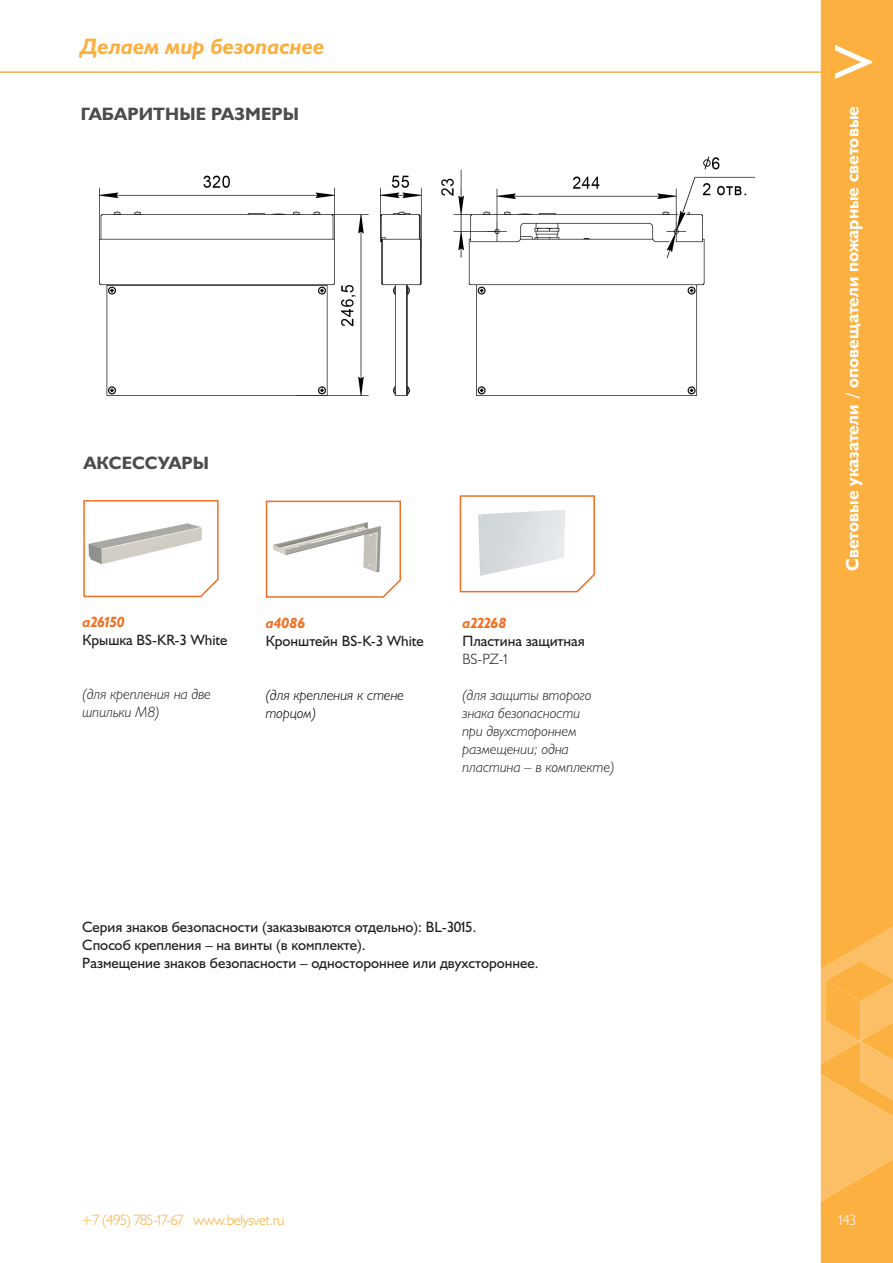
<style>
.page{position:relative;width:893px;height:1263px;background:#fff}
.page>*{position:absolute;margin:0;border:0;box-sizing:border-box;transform-origin:0 0}
.t1{font:54px "Humanist 521 BT";color:#fff}
.t2{font:italic 700 22.5px "Humanist 521 BT";color:#fbb03f}
.t3{font:700 18px "Humanist 521 BT";color:#fff}
.podzag1{font:700 18px "Humanist 521 BT";letter-spacing:.01em;color:#4b4c4d}
.text{font:15px "Humanist 521 BT";color:#231f20}
.text-2{font:italic 300 15px/18px "Humanist 521 BT";color:#231f20}
.t4{font:300 15px "Humanist 521 BT";letter-spacing:-.03em;color:#fbb03f}
.art_text{font:italic 300 15px/18px "Humanist 521 BT";color:#000}
.art_text-2{font:italic 700 15px "Humanist 521 BT";letter-spacing:-.03em;color:#f36e21}
.text-3{font:300 15px "Humanist 521 BT";color:#231f20}
.t5{font:300 15px "Humanist 521 BT";color:#fff}
</style>
<div class="page">
<div style="left:821px;top:0;width:72px;height:914px;background:#fbb03f"></div>
<svg style="left:821px;top:914px;width:72px;height:349px;background:#fbb751"></svg>
<hr style="left:0;top:71px;width:893px;height:2px;background:#fbb03f">
<svg style="left:83px;top:500px;width:136px;height:98px"></svg>
<svg style="left:265px;top:500px;width:136px;height:98px"></svg>
<svg style="left:459px;top:495px;width:136px;height:98px"></svg>
<img style="left:99px;top:156px;width:657px;height:239px">
<img style="left:88px;top:505px;width:116px;height:84px">
<img style="left:466px;top:499px;width:112px;height:86px">
<h2 class="t2" style="left:81px;top:32px;width:245px">Делаем мир безопаснее</h2>
<p class="podzag1" style="left:81px;top:103px;width:220px">ГАБАРИТНЫЕ РАЗМЕРЫ</p>
<p class="podzag1" style="left:83px;top:451px;width:127px">АКСЕССУАРЫ</p>
<p class="art_text-2" style="left:82px;top:613px;width:44px">a26150</p>
<p class="text" style="left:82px;top:631px;width:147px">Крышка BS-KR-3 White</p>
<p class="text-2" style="left:82px;top:685px;width:130px">(для крепления на две шпильки M8)</p>
<p class="art_text-2" style="left:266px;top:613px;width:41px">a4086</p>
<p class="text" style="left:266px;top:631px;width:160px">Кронштейн BS-K-3 White</p>
<p class="art_text" style="left:266px;top:686px;width:140px">(для крепления к стене торцом)</p>
<p class="art_text-2" style="left:462px;top:613px;width:46px">a22268</p>
<p class="text" style="left:462px;top:631px;width:124px">Пластина защитная</p>
<p class="text-3" style="left:462px;top:649px;width:49px">BS-PZ-1</p>
<p class="text-2" style="left:462px;top:686px;width:154px">(для защиты второго знака безопасности<br>при двухстороннем размещении; одна пластина – в комплекте)</p>
<p class="text" style="left:82px;top:918px;width:396px">Серия знаков безопасности (заказываются отдельно): BL-3015.</p>
<p class="text" style="left:82px;top:936px;width:285px">Способ крепления – на винты (в комплекте).</p>
<p class="text" style="left:82px;top:954px;width:458px">Размещение знаков безопасности – одностороннее или двухстороннее.</p>
<p class="t4" style="left:81px;top:1211px;width:205px">+7 (495) 785-17-67 www.belysvet.ru</p>
<h1 class="t1" style="left:820px;top:78px;width:36px;rotate:-90deg">V</h1>
<p class="t3" style="left:841px;top:571px;width:466px;rotate:-90deg">Световые указатели / оповещатели пожарные световые</p>
<p class="t5" style="left:837px;top:1211px;width:21px">143</p>
</div>
